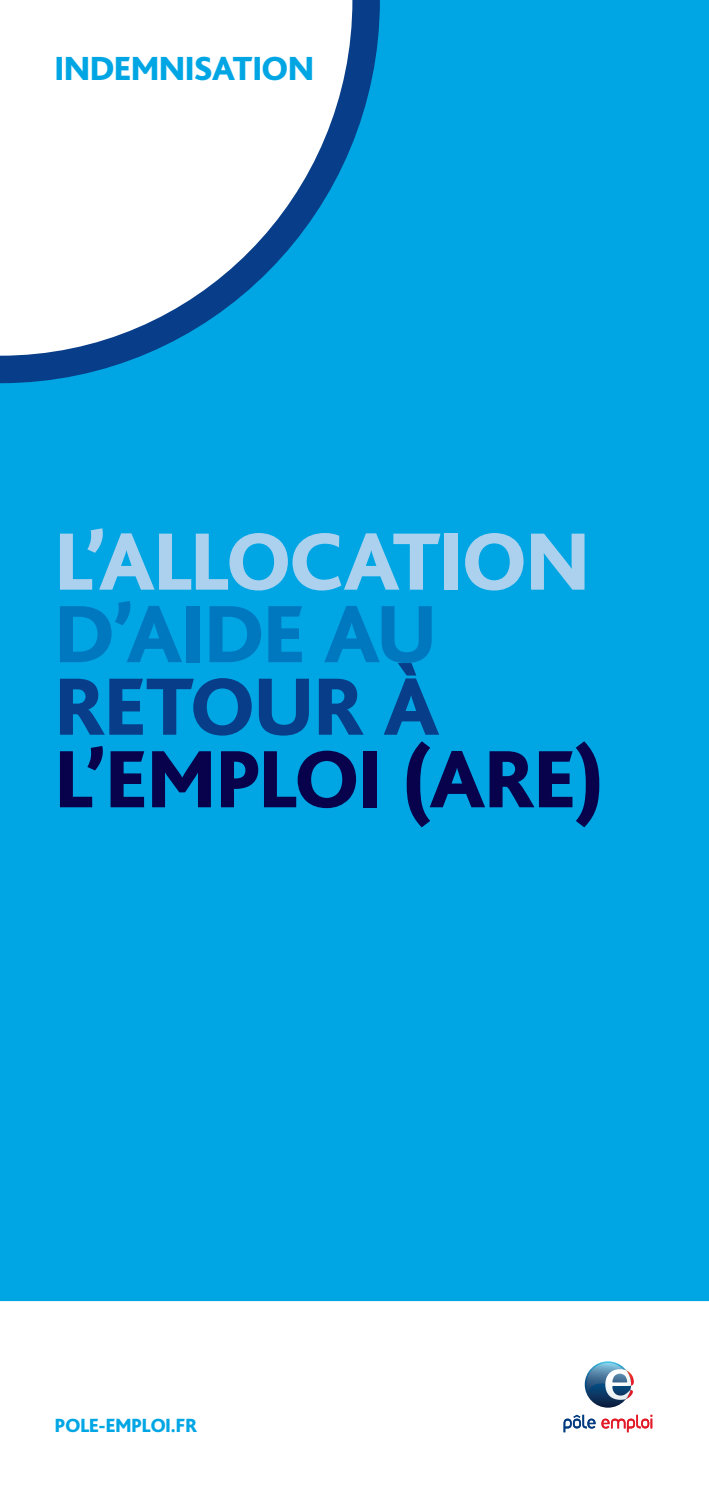
<style>
.page{position:relative;width:709px;height:1489px;background:#fff}
.page>*{position:absolute;margin:0;border:0;box-sizing:border-box;transform-origin:0 0}
.TITRE_DU_DOCUMENT{font:800 85px/72.5px "Bliss";letter-spacing:-.005em;color:#08014c}
.TITRE_DU_DOCUMENT-2{font:800 85px "Bliss";letter-spacing:-.005em;color:#acd1ee}
.RUBRIQUE{font:800 35px "Bliss";color:#00a6e4}
.t1{font:800 20px "Bliss";color:#00a6e4}
.s1{color:#0078c0}
.s2{color:#083e89}
</style>
<div class="page">
<div style="left:0;top:0;width:709px;height:1300px;background:#00a6e4"></div>
<svg style="left:0;top:0;width:393px;height:397px"></svg>
<svg style="left:584px;top:1361px;width:47px;height:46px"></svg>
<svg style="left:586px;top:1362px;width:48px;height:37px"></svg>
<svg style="left:563px;top:1414px;width:32px;height:17px"></svg>
<svg style="left:601px;top:1414px;width:51px;height:17px"></svg>
<p class="RUBRIQUE" style="left:55px;top:50px;width:260px">INDEMNISATION</p>
<p class="TITRE_DU_DOCUMENT-2" style="left:55px;top:518px;width:535px">L’ALLOCATION</p>
<p class="TITRE_DU_DOCUMENT" style="left:55px;top:600px;width:551px"><span class="s1">D’AIDE AU<br></span><span class="s2">RETOUR À<br></span>L’EMPLOI (ARE)</p>
<p class="t1" style="left:55px;top:1415px;width:144px">POLE-EMPLOI.FR</p>
</div>
